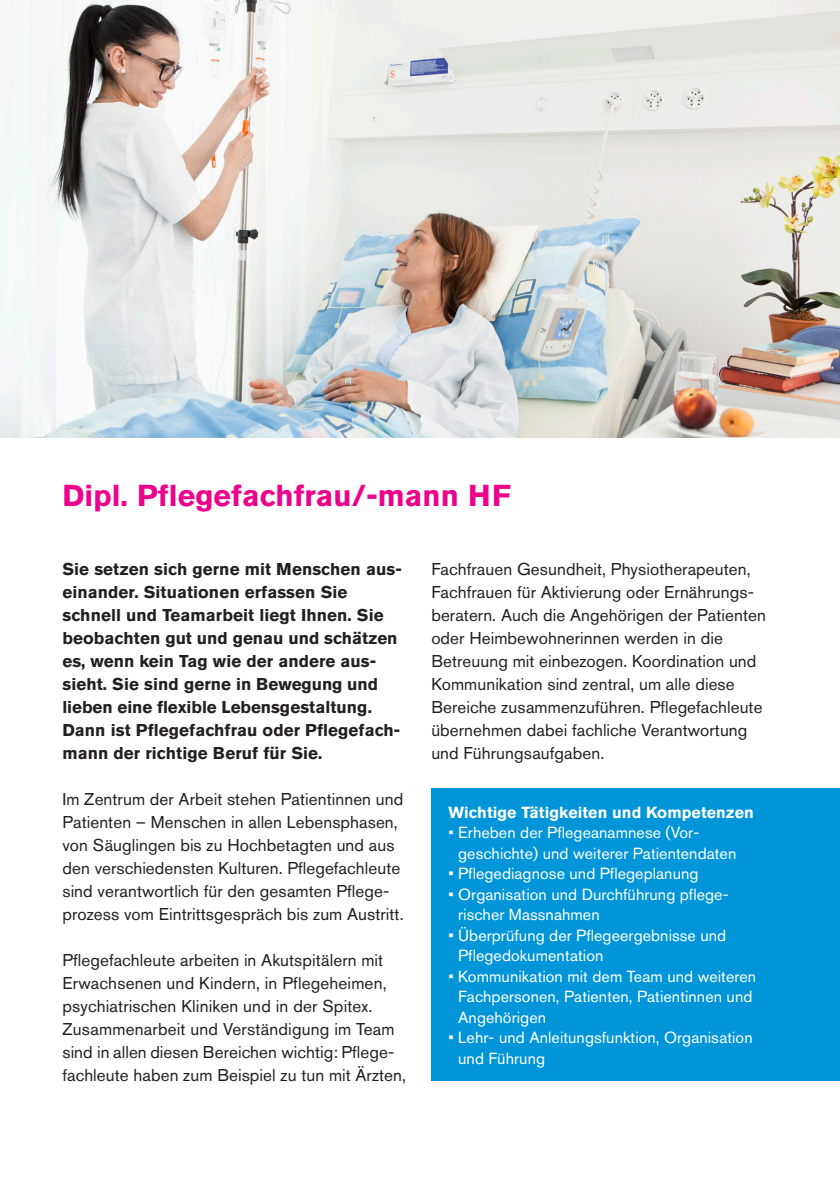
<style>
.page{position:relative;width:840px;height:1191px;background:#fff}
.page>*{position:absolute;margin:0;border:0;box-sizing:border-box;transform-origin:0 0}
.Titel_Magenta{font:700 30px "Akzidenz Grotesk BQ";letter-spacing:.005em;color:#ed028c}
.Copy_d{font:17px/23px "Akzidenz Grotesk BQ";letter-spacing:.005em;color:#231f20}
.Zwischentitel_Lead{font:700 17px/23px "Akzidenz Grotesk BQ";letter-spacing:.005em;color:#231f20}
.Copy_Box{font:16px/20.4px "Akzidenz Grotesk BQ";letter-spacing:.005em;color:#fff}
.Copy_Box-2{font:700 16px "Akzidenz Grotesk BQ";letter-spacing:.005em;color:#fff}
</style>
<div class="page">
<img style="left:0;top:0;width:839px;height:437px">
<div style="left:431px;top:789px;width:408px;height:292px;background:#0095d9"></div>
<p class="Titel_Magenta" style="left:62px;top:478px;width:449px">Dipl. Pflegefachfrau/-mann HF</p>
<p class="Zwischentitel_Lead" style="left:62px;top:558px;width:339px">Sie setzen sich gerne mit Menschen aus&shy;einander. Situationen erfassen Sie schnell und Teamarbeit liegt Ihnen. Sie beobachten gut und genau und schätzen es, wenn kein Tag wie der andere aus&shy;sieht. Sie sind gerne in Bewegung und lieben eine flexible Lebensgestaltung.<br>Dann ist Pflegefachfrau oder Pflegefach&shy;mann der richtige Beruf für Sie.</p>
<p class="Copy_d" style="left:62px;top:787px;width:342px">Im Zentrum der Arbeit stehen Patientinnen und Patienten – Menschen in allen Lebensphasen, von Säuglingen bis zu Hochbetagten und aus den verschiedensten Kulturen. Pflegefachleute sind verantwortlich für den gesamten Pflege&shy;prozess vom Eintrittsgespräch bis zum Austritt.</p>
<p class="Copy_d" style="left:62px;top:948px;width:345px">Pflegefachleute arbeiten in Akutspitälern mit Erwachsenen und Kindern, in Pflegeheimen, psychiatrischen Kliniken und in der Spitex.<br>Zusammenarbeit und Verständigung im Team sind in allen diesen Bereichen wichtig: Pflege&shy;fachleute haben zum Beispiel zu tun mit Ärzten,</p>
<p class="Copy_d" style="left:431px;top:557px;width:336px">Fachfrauen Gesundheit, Physiotherapeuten, Fachfrauen für Aktivierung oder Ernährungs&shy;beratern. Auch die Angehörigen der Patienten oder Heimbewohnerinnen werden in die Betreuung mit einbezogen. Koordination und Kommunikation sind zentral, um alle diese Bereiche zusammenzuführen. Pflegefachleute übernehmen dabei fachliche Verantwortung und Führungsaufgaben.</p>
<p class="Copy_Box-2" style="left:448px;top:803px;width:307px">Wichtige Tätigkeiten und Kompetenzen</p>
<p class="Copy_Box" style="left:458px;top:822px;width:279px;text-indent:-10px">• Erheben der Pflegeanamnese (Vor&shy;geschichte) und weiterer Patientendaten</p>
<p class="Copy_Box" style="left:448px;top:863px;width:251px">• Pflegediagnose und Pflegeplanung</p>
<p class="Copy_Box" style="left:458px;top:884px;width:270px;text-indent:-10px">• Organisation und Durchführung pflege&shy;rischer Massnahmen</p>
<p class="Copy_Box" style="left:458px;top:925px;width:269px;text-indent:-10px">• Überprüfung der Pflegeergebnisse und<br>Pflegedokumentation</p>
<p class="Copy_Box" style="left:458px;top:966px;width:299px;text-indent:-10px">• Kommunikation mit dem Team und weiteren<br>Fachpersonen, Patienten, Patientinnen und<br>Angehörigen</p>
<p class="Copy_Box" style="left:458px;top:1027px;width:296px;text-indent:-10px">• Lehr- und Anleitungsfunktion, Organisation und Führung</p>
</div>
